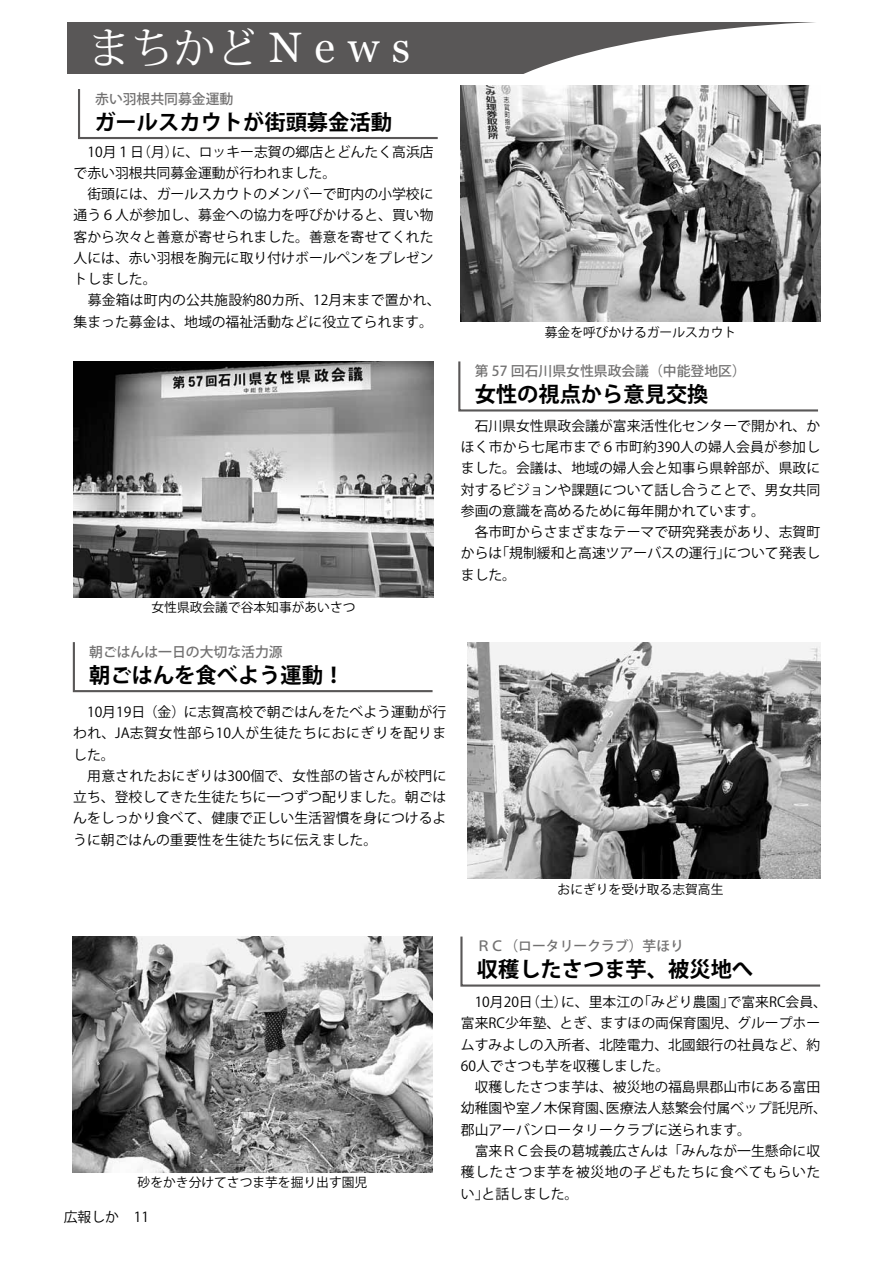
<style>
.page{position:relative;width:893px;height:1263px;background:#fff}
.page>*{position:absolute;margin:0;border:0;box-sizing:border-box;transform-origin:0 0}
.t1{font:42.45px "Koz Min Pro";color:#fff}
.t2{font:700 21.3px "Koz Go Pro";color:#000}
.t3{font:13.8px/21.3px "Koz Go Pro";color:#000}
.t4{font:500 13.8px "Koz Go Pro";color:#727171}
.t5{font:12.75px "Koz Go Pro";color:#000}
.s1{font-family:"Georgia"}
</style>
<div class="page">
<div style="left:67px;top:23px;width:825px;height:51px;background:#595757"></div>
<svg style="left:465px;top:22px;width:427px;height:215px;fill:#fff"></svg>
<svg style="left:458px;top:361px;width:360px;height:51px"></svg>
<svg style="left:78px;top:89px;width:360px;height:51px"></svg>
<svg style="left:72px;top:642px;width:361px;height:51px"></svg>
<svg style="left:460px;top:936px;width:361px;height:51px"></svg>
<img style="left:74px;top:361px;width:359px;height:236px">
<img style="left:461px;top:85px;width:359px;height:236px">
<img style="left:73px;top:936px;width:359px;height:236px">
<img style="left:468px;top:642px;width:352px;height:236px">
<h1 class="t1" style="left:88px;top:18px;width:323px">まちかど<span class="s1">News</span></h1>
<p class="t4" style="left:95px;top:90px;width:140px">赤い羽根共同募金運動</p>
<h2 class="t2" style="left:94px;top:108px;width:299px">ガールスカウトが街頭募金活動</h2>
<p class="t3" style="left:74px;top:141px;width:368px">　10月１日（月）に、ロッキー志賀の郷店とどんたく高浜店で赤い羽根共同募金運動が行われました。<br>　街頭には、ガールスカウトのメンバーで町内の小学校に通う６人が参加し、募金への協力を呼びかけると、買い物客から次々と善意が寄せられました。善意を寄せてくれた人には、赤い羽根を胸元に取り付けボールペンをプレゼントしました。<br>　募金箱は町内の公共施設約80カ所、12月末まで置かれ、集まった募金は、地域の福祉活動などに役立てられます。</p>
<p class="t5" style="left:151px;top:599px;width:206px">女性県政会議で谷本知事があいさつ</p>
<p class="t4" style="left:89px;top:643px;width:195px">朝ごはんは一日の大切な活力源</p>
<h2 class="t2" style="left:89px;top:661px;width:257px">朝ごはんを食べよう運動！</h2>
<p class="t3" style="left:73px;top:702px;width:375px">　10月19日（金）に志賀高校で朝ごはんをたべよう運動が行われ、JA志賀女性部ら10人が生徒たちにおにぎりを配りました。<br>　用意されたおにぎりは300個で、女性部の皆さんが校門に立ち、登校してきた生徒たちに一つずつ配りました。朝ごはんをしっかり食べて、健康で正しい生活習慣を身につけるように朝ごはんの重要性を生徒たちに伝えました。</p>
<p class="t5" style="left:545px;top:324px;width:193px">募金を呼びかけるガールスカウト</p>
<p class="t4" style="left:475px;top:362px;width:273px">第 57 回石川県女性県政会議（中能登地区）</p>
<h2 class="t2" style="left:475px;top:380px;width:235px">女性の視点から意見交換</h2>
<p class="t3" style="left:461px;top:416px;width:361px">　石川県女性県政会議が富来活性化センターで開かれ、かほく市から七尾市まで６市町約390人の婦人会員が参加しました。会議は、地域の婦人会と知事ら県幹部が、県政に対するビジョンや課題について話し合うことで、男女共同参画の意識を高めるために毎年開かれています。<br>　各市町からさまざまなテーマで研究発表があり、志賀町からは「規制緩和と高速ツアーバスの運行」について発表しました。</p>
<p class="t5" style="left:558px;top:881px;width:167px">おにぎりを受け取る志賀高生</p>
<p class="t5" style="left:138px;top:1174px;width:231px">砂をかき分けてさつま芋を掘り出す園児</p>
<p class="t3" style="left:64px;top:1207px;width:87px">広報しか 11</p>
<p class="t4" style="left:477px;top:937px;width:209px">ＲＣ（ロータリークラブ）芋ほり</p>
<h2 class="t2" style="left:477px;top:956px;width:278px">収穫したさつま芋、被災地へ</h2>
<p class="t3" style="left:461px;top:992px;width:368px">　10月20日（土）に、里本江の「みどり農園」で富来RC会員、富来RC少年塾、とぎ、ますほの両保育園児、グループホームすみよしの入所者、北陸電力、北國銀行の社員など、約<br>60人でさつも芋を収穫しました。<br>　収穫したさつま芋は、被災地の福島県郡山市にある富田幼稚園や室ノ木保育園、医療法人慈繁会付属ベップ託児所、郡山アーバンロータリークラブに送られます。<br>　富来ＲＣ会長の葛城義広さんは「みんなが一生懸命に収穫したさつま芋を被災地の子どもたちに食べてもらいたい」と話しました。</p>
</div>
